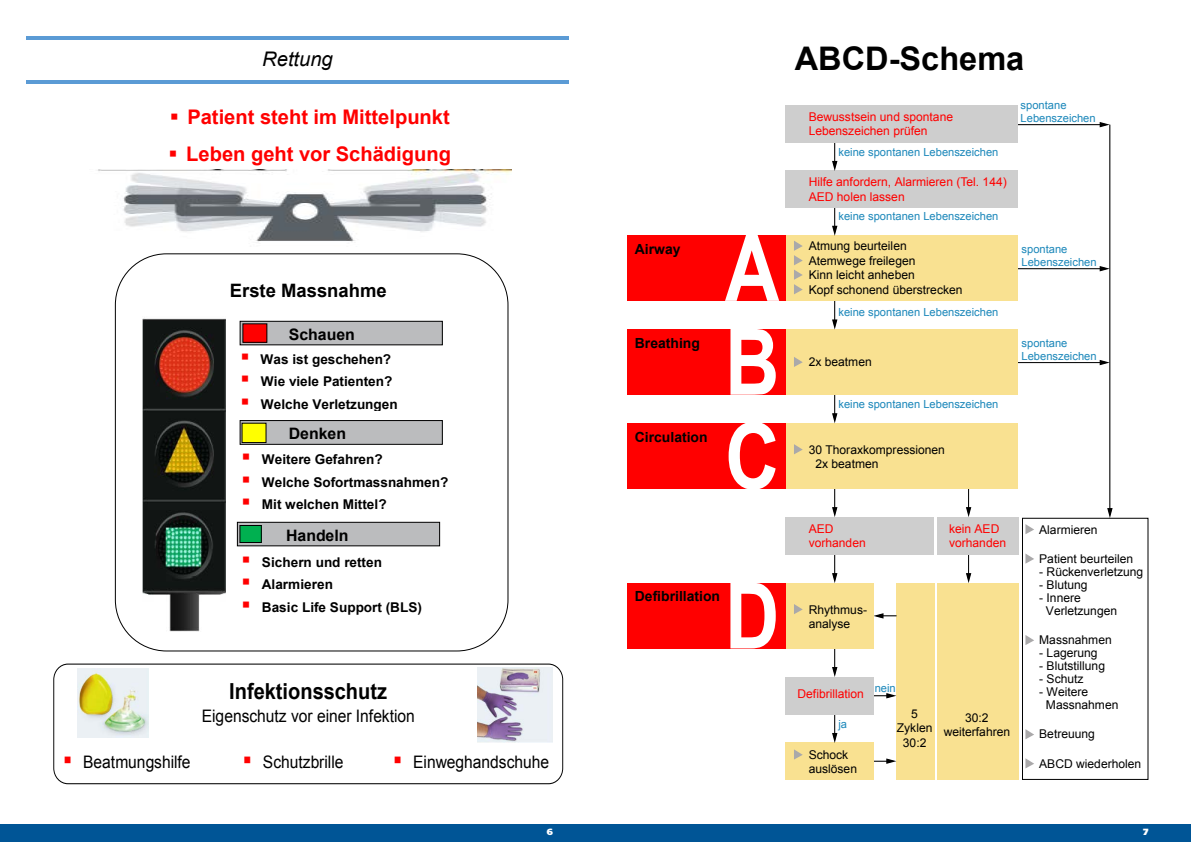
<style>
.page{position:relative;width:1191px;height:842px;background:#fff}
.page>*{position:absolute;margin:0;border:0;box-sizing:border-box;transform-origin:0 0}
.t1{font:700 92px "Arial Narrow";color:#fff}
.t2{font:700 32.5px "Arial";color:#000}
.t3{font:700 22.1px "Arial";color:#000;scale:.91 1}
.t4{font:700 20.1px "Arial";color:#f00}
.t5{font:italic 20.1px "Arial";color:#000}
.t6{font:700 18.5px "Arial";color:#000}
.t7{font:17.2px "Arial";color:#000;scale:.91 1}
.t8{font:700 15.8px "Arial";color:#000}
.t9{font:700 13.9px "Arial";color:#000}
.t10{font:700 13.5px "Arial";color:#000}
.t11{font:12.1px/14.5px "Arial";color:#000}
.t12{font:12.1px/14.5px "Arial";color:#f00}
.t13{font:11.2px/13.4px "Arial";color:#1b87ba}
.t14{font:900 9px "Frutiger";color:#fff}
.s1{color:#f00}
</style>
<div class="page">
<div style="left:0;top:824px;width:1191px;height:18px;background:#005596"></div>
<hr style="left:26px;top:36px;width:543px;height:4px;background:#5b9bd5">
<hr style="left:26px;top:80px;width:543px;height:3px;background:#5b9bd5">
<div style="left:237px;top:522px;width:202px;height:24px;background:#bbbcbe"></div>
<div style="left:237px;top:522px;width:203px;height:24px;border:1px solid #000"></div>
<div style="left:240px;top:525px;width:21px;height:17px;background:#00b050"></div>
<div style="left:239px;top:525px;width:23px;height:18px;border:1px solid #000"></div>
<img style="left:142px;top:318px;width:83px;height:314px">
<div style="left:240px;top:321px;width:202px;height:24px;background:#bbbcbe"></div>
<div style="left:240px;top:321px;width:203px;height:24px;border:1px solid #000"></div>
<div style="left:243px;top:324px;width:24px;height:18px;background:#f00"></div>
<div style="left:242px;top:323px;width:25px;height:20px;border:1px solid #000"></div>
<div style="left:240px;top:421px;width:202px;height:23px;background:#bbbcbe"></div>
<div style="left:240px;top:420px;width:203px;height:25px;border:1px solid #000"></div>
<div style="left:242px;top:423px;width:24px;height:19px;background:#ff0"></div>
<div style="left:242px;top:423px;width:24px;height:20px;border:1px solid #000"></div>
<div style="left:53px;top:664px;width:510px;height:120px;border:1px solid #000;border-radius:15px"></div>
<img style="left:97px;top:169px;width:414px;height:73px">
<img style="left:478px;top:667px;width:75px;height:76px">
<div style="left:70px;top:665px;width:86px;height:85px;background:#fff"></div>
<img style="left:77px;top:669px;width:72px;height:68px">
<svg style="left:1025px;top:758px;width:9px;height:10px"></svg>
<svg style="left:1025px;top:729px;width:9px;height:10px"></svg>
<svg style="left:1025px;top:635px;width:9px;height:10px"></svg>
<svg style="left:1025px;top:553px;width:9px;height:11px"></svg>
<svg style="left:1025px;top:524px;width:9px;height:10px"></svg>
<div style="left:1022px;top:518px;width:126px;height:262px;border:1px solid #000"></div>
<hr style="left:1109px;top:125px;width:1px;height:385px;background:#000">
<svg style="left:1107px;top:508px;width:5px;height:10px"></svg>
<div style="left:937px;top:583px;width:81px;height:197px;background:#f9e191"></div>
<div style="left:896px;top:583px;width:38px;height:197px;background:#f9e191"></div>
<svg style="left:873px;top:758px;width:23px;height:6px"></svg>
<div style="left:785px;top:743px;width:88px;height:37px;background:#f9e191"></div>
<svg style="left:794px;top:749px;width:8px;height:10px"></svg>
<svg style="left:832px;top:714px;width:5px;height:29px"></svg>
<svg style="left:873px;top:693px;width:23px;height:5px"></svg>
<div style="left:785px;top:677px;width:88px;height:37px;background:#cecece"></div>
<svg style="left:873px;top:613px;width:23px;height:6px"></svg>
<svg style="left:832px;top:648px;width:5px;height:29px"></svg>
<div style="left:785px;top:583px;width:88px;height:65px;background:#f9e191"></div>
<svg style="left:794px;top:604px;width:8px;height:10px"></svg>
<div style="left:627px;top:583px;width:158px;height:65px;background:#f00"></div>
<svg style="left:966px;top:554px;width:5px;height:29px"></svg>
<div style="left:937px;top:517px;width:81px;height:37px;background:#cecece"></div>
<svg style="left:832px;top:554px;width:5px;height:29px"></svg>
<div style="left:785px;top:517px;width:149px;height:37px;background:#cecece"></div>
<svg style="left:966px;top:488px;width:5px;height:29px"></svg>
<svg style="left:832px;top:488px;width:5px;height:29px"></svg>
<div style="left:785px;top:423px;width:232px;height:65px;background:#f9e191"></div>
<svg style="left:794px;top:444px;width:8px;height:10px"></svg>
<div style="left:627px;top:423px;width:158px;height:65px;background:#f00"></div>
<svg style="left:832px;top:395px;width:5px;height:28px"></svg>
<hr style="left:1017px;top:362px;width:84px;height:1px;background:#000">
<svg style="left:1099px;top:360px;width:10px;height:5px"></svg>
<div style="left:785px;top:330px;width:232px;height:65px;background:#f9e191"></div>
<svg style="left:794px;top:357px;width:8px;height:10px"></svg>
<div style="left:627px;top:330px;width:158px;height:65px;background:#f00"></div>
<svg style="left:832px;top:301px;width:5px;height:29px"></svg>
<hr style="left:1017px;top:268px;width:84px;height:1px;background:#000">
<svg style="left:1099px;top:266px;width:10px;height:5px"></svg>
<div style="left:785px;top:236px;width:232px;height:65px;background:#f9e191"></div>
<svg style="left:794px;top:241px;width:8px;height:53px"></svg>
<div style="left:627px;top:236px;width:158px;height:65px;background:#f00"></div>
<svg style="left:832px;top:208px;width:5px;height:28px"></svg>
<div style="left:785px;top:171px;width:232px;height:37px;background:#cecece"></div>
<svg style="left:832px;top:143px;width:5px;height:28px"></svg>
<hr style="left:1017px;top:124px;width:84px;height:1px;background:#000">
<svg style="left:1099px;top:122px;width:10px;height:5px"></svg>
<div style="left:785px;top:106px;width:232px;height:37px;background:#cecece"></div>
<h3 class="t5" style="left:262px;top:46px;width:72px">Rettung</h3>
<h3 class="t4" style="left:170px;top:103px;width:281px">▪ Patient steht im Mittelpunkt</h3>
<h3 class="t4" style="left:169px;top:140px;width:284px">▪ Leben geht vor Schädigung</h3>
<h3 class="t6" style="left:230px;top:278px;width:158px">Erste Massnahme</h3>
<h3 class="t8" style="left:289px;top:324px;width:68px">Schauen</h3>
<p class="t10" style="left:240px;top:350px;width:152px"><span class="s1">▪</span> Was ist geschehen?</p>
<p class="t10" style="left:241px;top:373px;width:153px"><span class="s1">▪</span> Wie viele Patienten?</p>
<p class="t10" style="left:241px;top:395px;width:159px"><span class="s1">▪</span> Welche Verletzungen</p>
<h3 class="t8" style="left:289px;top:423px;width:59px">Denken</h3>
<p class="t10" style="left:241px;top:451px;width:143px"><span class="s1">▪</span> Weitere Gefahren?</p>
<p class="t10" style="left:241px;top:473px;width:208px"><span class="s1">▪</span> Welche Sofortmassnahmen?</p>
<p class="t10" style="left:241px;top:495px;width:147px"><span class="s1">▪</span> Mit welchen Mittel?</p>
<h3 class="t8" style="left:286px;top:525px;width:64px">Handeln</h3>
<p class="t10" style="left:241px;top:553px;width:142px"><span class="s1">▪</span> Sichern und retten</p>
<p class="t10" style="left:241px;top:576px;width:93px"><span class="s1">▪</span> Alarmieren</p>
<p class="t10" style="left:241px;top:598px;width:182px"><span class="s1">▪</span> Basic Life Support (BLS)</p>
<h3 class="t3" style="left:229px;top:677px;width:175px">Infektionsschutz</h3>
<h3 class="t7" style="left:202px;top:705px;width:236px">Eigenschutz vor einer Infektion</h3>
<h3 class="t7" style="left:63px;top:750px;width:142px"><span class="s1">▪</span> Beatmungshilfe</h3>
<h3 class="t7" style="left:243px;top:750px;width:112px"><span class="s1">▪</span> Schutzbrille</h3>
<h3 class="t7" style="left:393px;top:750px;width:173px"><span class="s1">▪</span> Einweghandschuhe</h3>
<p class="t9" style="left:635px;top:239px;width:47px">Airway</p>
<h1 class="t1" style="left:725px;top:199px;width:56px">A</h1>
<p class="t9" style="left:635px;top:333px;width:67px">Breathing</p>
<h1 class="t1" style="left:725px;top:293px;width:56px">B</h1>
<p class="t9" style="left:635px;top:427px;width:74px">Circulation</p>
<h1 class="t1" style="left:725px;top:387px;width:56px">C</h1>
<p class="t9" style="left:635px;top:587px;width:87px">Defibrillation</p>
<h1 class="t1" style="left:725px;top:546px;width:56px">D</h1>
<h2 class="t2" style="left:794px;top:36px;width:231px">ABCD-Schema</h2>
<p class="t13" style="left:1020px;top:98px;width:47px">spontane</p>
<p class="t12" style="left:808px;top:109px;width:146px">Bewusstsein und spontane</p>
<p class="t13" style="left:1020px;top:112px;width:77px">Lebenszeichen</p>
<p class="t12" style="left:808px;top:124px;width:120px">Lebenszeichen prüfen</p>
<p class="t13" style="left:838px;top:146px;width:161px">keine spontanen Lebenszeichen</p>
<p class="t12" style="left:808px;top:174px;width:200px">Hilfe anfordern, Alarmieren (Tel. 144)<br>AED holen lassen</p>
<p class="t13" style="left:838px;top:210px;width:161px">keine spontanen Lebenszeichen</p>
<p class="t11" style="left:808px;top:239px;width:155px">Atmung beurteilen<br>Atemwege freilegen<br>Kinn leicht anheben<br>Kopf schonend überstrecken</p>
<p class="t13" style="left:838px;top:305px;width:161px">keine spontanen Lebenszeichen</p>
<p class="t11" style="left:808px;top:355px;width:65px">2x beatmen</p>
<p class="t13" style="left:838px;top:397px;width:161px">keine spontanen Lebenszeichen</p>
<p class="t11" style="left:815px;top:442px;width:131px;text-indent:-7px">30 Thoraxkompressionen<br>2x beatmen</p>
<p class="t13" style="left:1021px;top:242px;width:77px">spontane<br>Lebenszeichen</p>
<p class="t13" style="left:1021px;top:336px;width:77px">spontane<br>Lebenszeichen</p>
<p class="t12" style="left:808px;top:521px;width:59px">AED vorhanden</p>
<p class="t12" style="left:949px;top:521px;width:59px">kein AED vorhanden</p>
<p class="t11" style="left:808px;top:602px;width:60px">Rhythmus&shy;analyse</p>
<p class="t12" style="left:797px;top:686px;width:68px">Defibrillation</p>
<p class="t13" style="left:838px;top:717px;width:10px">ja</p>
<p class="t11" style="left:808px;top:747px;width:50px">Schock auslösen</p>
<p class="t13" style="left:874px;top:681px;width:23px">nein</p>
<p class="t11" style="left:897px;top:706px;width:37px;text-align:center">5<br>Zyklen<br>30:2</p>
<p class="t11" style="left:943px;top:710px;width:68px;text-align:center">30:2 weiterfahren</p>
<p class="t11" style="left:1039px;top:522px;width:60px">Alarmieren</p>
<p class="t11" style="left:1039px;top:551px;width:96px">Patient beurteilen</p>
<p class="t11" style="left:1039px;top:564px;width:106px">- Rückenverletzung</p>
<p class="t11" style="left:1039px;top:577px;width:50px">- Blutung</p>
<p class="t11" style="left:1046px;top:591px;width:73px;line-height:13px;text-indent:-7px">- Innere<br>Verletzungen</p>
<p class="t11" style="left:1039px;top:633px;width:74px">Massnahmen</p>
<p class="t11" style="left:1039px;top:646px;width:60px">- Lagerung</p>
<p class="t11" style="left:1039px;top:659px;width:67px">- Blutstillung</p>
<p class="t11" style="left:1039px;top:672px;width:46px">- Schutz</p>
<p class="t11" style="left:1046px;top:685px;width:74px;line-height:13px;text-indent:-7px">- Weitere<br>Massnahmen</p>
<p class="t11" style="left:1039px;top:727px;width:57px">Betreuung</p>
<p class="t11" style="left:1039px;top:756px;width:104px">ABCD wiederholen</p>
<p class="t14" style="left:547px;top:827px;width:8px">6</p>
<p class="t14" style="left:1143px;top:827px;width:7px">7</p>
</div>
